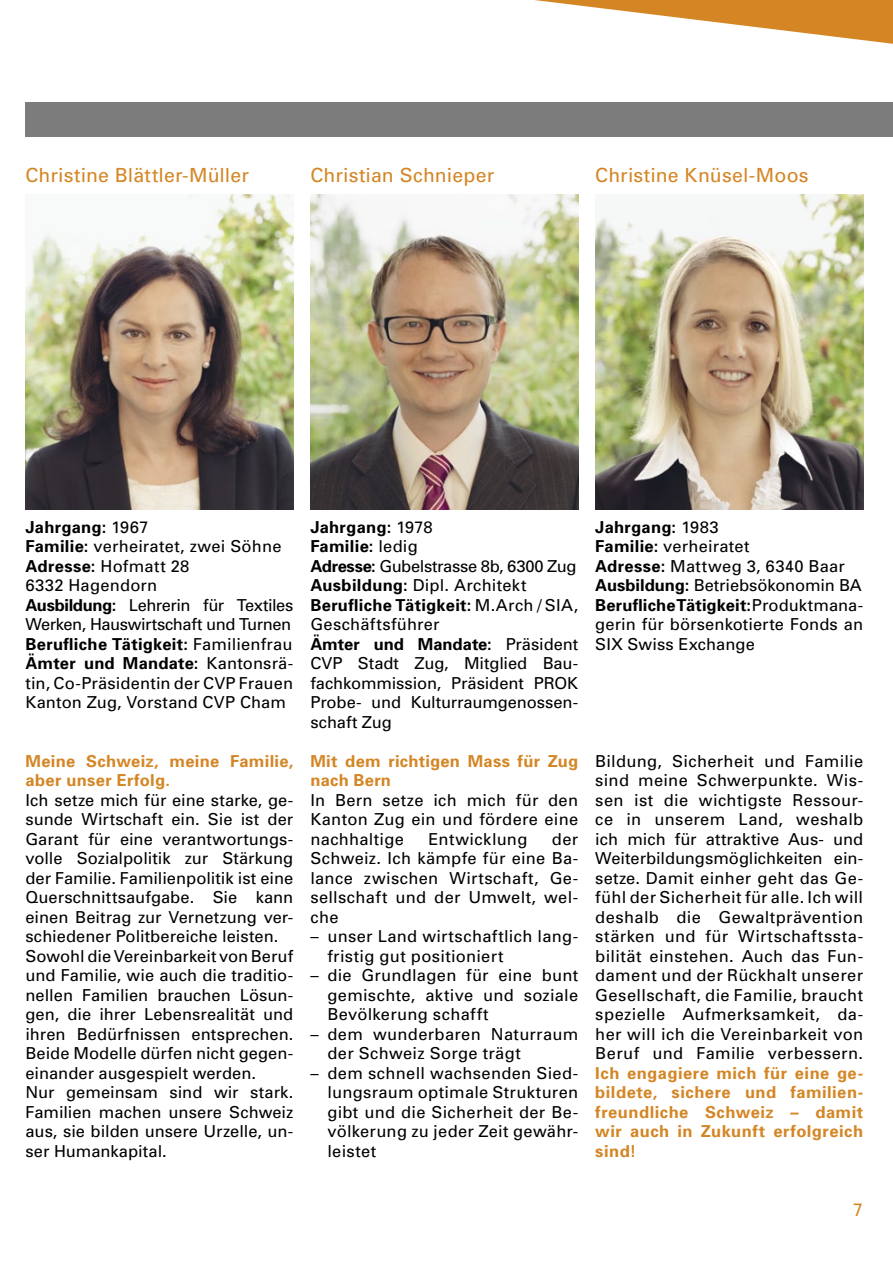
<style>
.page{position:relative;width:893px;height:1263px;background:#fff}
.page>*{position:absolute;margin:0;border:0;box-sizing:border-box;transform-origin:0 0}
.t1{font:19.5px "Univers";letter-spacing:.005em;color:#d48625}
.t2{font:18px "Univers";color:#d48625}
.t3{font:16.5px/19.5px "Univers";letter-spacing:.005em;color:#000}
.t4{font:700 16.5px/19.5px "Univers";letter-spacing:.02em;color:#d48625}
.s1{font-weight:700}
</style>
<div class="page">
<svg style="left:534px;top:0;width:359px;height:44px"></svg>
<div style="left:26px;top:102px;width:867px;height:34px;background:#7c7c7c"></div>
<img style="left:595px;top:194px;width:268px;height:315px">
<img style="left:26px;top:194px;width:267px;height:315px">
<img style="left:310px;top:194px;width:268px;height:315px">
<p class="t1" style="left:26px;top:163px;width:225px">Christine Blättler-Müller</p>
<p class="t1" style="left:310px;top:163px;width:185px">Christian Schnieper</p>
<p class="t1" style="left:595px;top:163px;width:215px">Christine Knüsel-Moos</p>
<p class="t3" style="left:25px;top:517px;width:269px"><span class="s1">Jahrgang:</span> 1967<br><span class="s1">Familie:</span> verheiratet, zwei Söhne<br><span class="s1">Adresse:</span> Hofmatt 28<br>6332 Hagendorn<br><span class="s1">Ausbildung:</span> Lehrerin für Textiles<br>Werken, Hauswirtschaft und Turnen<br><span class="s1">Berufliche Tätigkeit:</span> Familienfrau<br><span class="s1">Ämter und Mandate:</span> Kantonsrä&shy;tin, Co-Präsidentin der CVP Frauen<br>Kanton Zug, Vorstand CVP Cham</p>
<p class="t4" style="left:25px;top:750px;width:269px">Meine Schweiz, meine Familie, aber unser Erfolg.</p>
<p class="t3" style="left:25px;top:790px;width:269px">Ich setze mich für eine starke, ge&shy;sunde Wirtschaft ein. Sie ist der Garant für eine verantwortungs&shy;volle Sozialpolitik zur Stärkung der Familie. Familienpolitik ist eine Querschnittsaufgabe. Sie kann einen Beitrag zur Vernetzung ver&shy;schiedener Politbereiche leisten.<br>Sowohl die Vereinbarkeit von Beruf und Familie, wie auch die traditio&shy;nellen Familien brauchen Lösun&shy;gen, die ihrer Lebensrealität und ihren Bedürfnissen entsprechen.<br>Beide Modelle dürfen nicht gegen&shy;einander ausgespielt werden.<br>Nur gemeinsam sind wir stark.<br>Familien machen unsere Schweiz aus, sie bilden unsere Urzelle, un&shy;ser Humankapital.</p>
<p class="t3" style="left:310px;top:517px;width:269px"><span class="s1">Jahrgang:</span> 1978<br><span class="s1">Familie:</span> ledig<br><span class="s1">Adresse:</span> Gubelstrasse 8b, 6300 Zug<br><span class="s1">Ausbildung:</span> Dipl. Architekt<br><span class="s1">Berufliche Tätigkeit:</span> M.Arch / SIA,<br>Geschäftsführer<br><span class="s1">Ämter und Mandate:</span> Präsident<br>CVP Stadt Zug, Mitglied Bau&shy;fachkommission, Präsident PROK<br>Probe- und Kulturraumgenossen&shy;schaft Zug</p>
<p class="t4" style="left:310px;top:750px;width:269px">Mit dem richtigen Mass für Zug nach Bern</p>
<p class="t3" style="left:310px;top:790px;width:269px;text-align:justify">In Bern setze ich mich für den Kanton Zug ein und fördere eine nachhaltige</p>
<p class="t3" style="left:310px;top:829px;width:269px;text-align:justify;text-indent:242px">der Schweiz. Ich kämpfe für eine Ba&shy;lance zwischen Wirtschaft, Ge&shy;sellschaft und der Umwelt, wel&shy;che</p>
<p class="t3" style="left:327px;top:926px;width:252px;text-indent:-17px">– unser Land wirtschaftlich lang&shy;fristig gut positioniert</p>
<p class="t3" style="left:327px;top:965px;width:252px;text-align:justify;text-indent:-17px">– die Grundlagen für eine bunt gemischte, aktive und soziale Bevölkerung schafft</p>
<p class="t3" style="left:327px;top:1024px;width:252px;text-indent:-17px">– dem wunderbaren Naturraum der Schweiz Sorge trägt</p>
<p class="t3" style="left:327px;top:1063px;width:252px;text-align:justify;text-indent:-17px">– dem schnell wachsenden Sied&shy;lungsraum optimale Strukturen gibt und die Sicherheit der Be&shy;völkerung zu jeder Zeit gewähr&shy;leistet</p>
<p class="t3" style="left:429px;top:829px;width:100px">Entwicklung</p>
<p class="t3" style="left:595px;top:517px;width:269px"><span class="s1">Jahrgang:</span> 1983<br><span class="s1">Familie:</span> verheiratet<br><span class="s1">Adresse:</span> Mattweg 3, 6340 Baar<br><span class="s1">Ausbildung:</span> Betriebsökonomin BA<br><span class="s1">Berufliche Tätigkeit:</span> Produktmana&shy;gerin für börsenkotierte Fonds an<br>SIX Swiss Exchange</p>
<p class="t3" style="left:595px;top:751px;width:269px;text-align:justify">Bildung, Sicherheit und Familie sind meine Schwerpunkte. Wis&shy;sen ist die wichtigste Ressour&shy;ce in unserem Land, weshalb ich mich für attraktive Aus- und Weiterbildungsmöglichkeiten ein&shy;setze. Damit einher geht das Ge&shy;fühl der Sicherheit für alle. Ich will deshalb die Gewaltprävention stärken und für Wirtschaftssta&shy;bilität einstehen. Auch das Fun&shy;dament und der Rückhalt unserer Gesellschaft, die Familie, braucht spezielle Aufmerksamkeit, da&shy;her will ich die Vereinbarkeit von Beruf und Familie verbessern.</p>
<p class="t4" style="left:595px;top:1062px;width:269px;text-align:justify">Ich engagiere mich für eine ge&shy;bildete, sichere und familien&shy;freundliche Schweiz – damit wir auch in Zukunft erfolgreich sind!</p>
<p class="t2" style="left:853px;top:1198px;width:12px">7</p>
</div>
